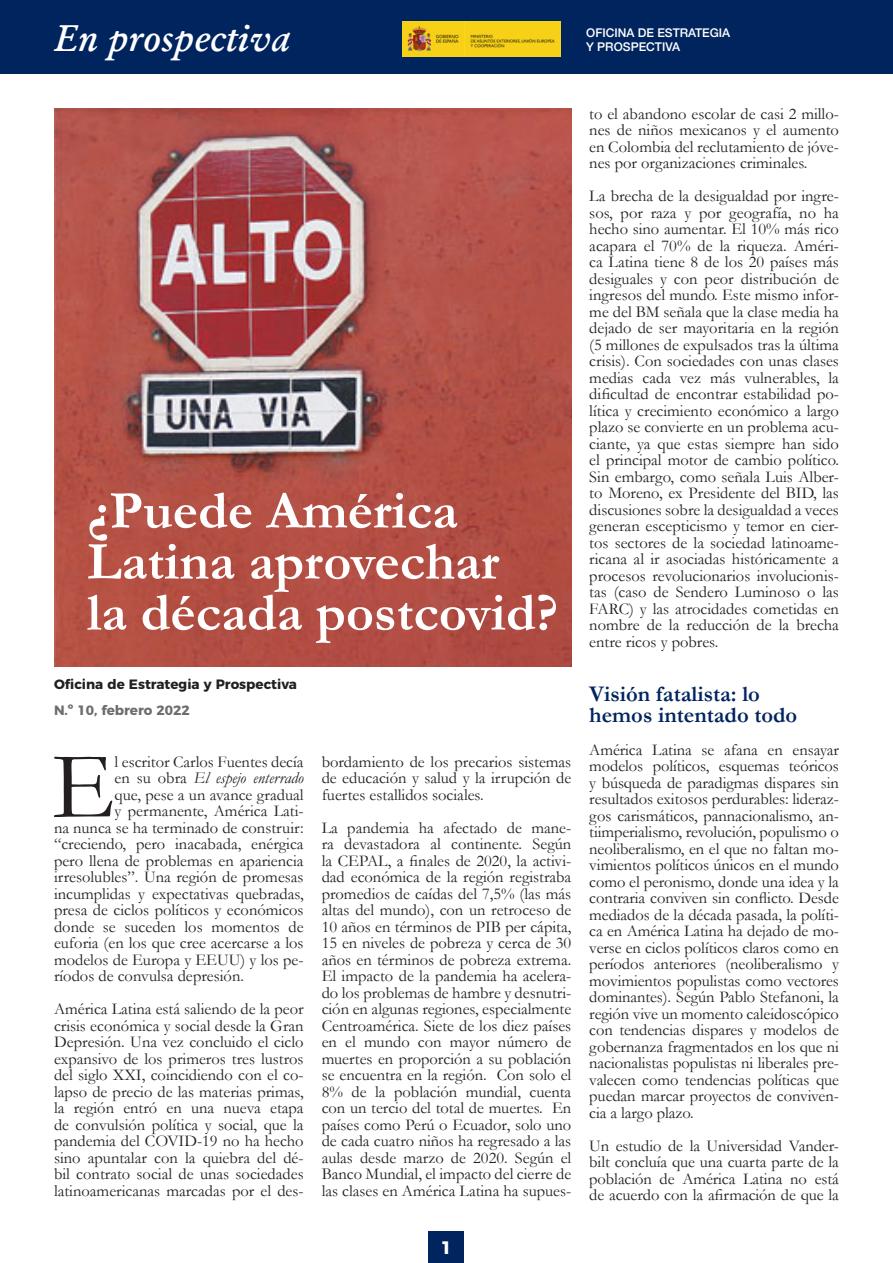
<style>
.page{position:relative;width:893px;height:1263px;background:#fff}
.page>*{position:absolute;margin:0;border:0;box-sizing:border-box;transform-origin:0 0}
.t1{font:95.85px "Garamond";color:#231f20}
.Titular{font:700 54px/51px "Garamond";color:#fff}
.t2{font:italic 600 37.5px "Garamond";color:#fff}
.t3{font:700 22.5px/21px "Garamond";color:#00245e}
.t4{font:700 18px "Montserrat";color:#fff}
.t5{font:16.5px/16.5px "Garamond";color:#231f20;text-align:justify}
.t6{font:italic 16.5px "Garamond";color:#231f20}
.t7{font:700 13.5px "Montserrat";color:#231f20}
.t8{font:700 13.5px "Montserrat";color:#6c6d70}
.t9{font:500 12px/14.4px "Helvetica Neue";color:#fff}
.s1{font-style:normal}
</style>
<div class="page">
<div style="left:429px;top:1232px;width:35px;height:31px;background:#00245e"></div>
<div style="left:0;top:0;width:893px;height:73px;background:#00245e"></div>
<img style="left:54px;top:108px;width:517px;height:558px">
<img style="left:402px;top:22px;width:159px;height:35px">
<p class="t2" style="left:54px;top:15px;width:238px">En prospectiva</p>
<p class="t9" style="left:586px;top:24px;width:146px">OFICINA DE ESTRATEGIA<br>Y PROSPECTIVA</p>
<p class="Titular" style="left:87px;top:485px;width:472px">¿Puede América<br>Latina aprovechar<br>la década postcovid?</p>
<p class="t7" style="left:54px;top:673px;width:245px">Oficina de Estrategia y Prospectiva</p>
<p class="t8" style="left:54px;top:699px;width:137px">N.º 10, febrero 2022</p>
<p class="t1" style="left:52px;top:722px;width:64px">E</p>
<p class="t5" style="left:115px;top:753px;width:191px">l escritor Carlos Fuentes decía</p>
<p class="t6" style="left:115px;top:767px;width:190px"><span class="s1">en su obra</span> El espejo enterrado</p>
<p class="t5" style="left:115px;top:786px;width:190px">que, pese a un avance gradual</p>
<p class="t5" style="left:115px;top:802px;width:191px">y permanente, América Lati-</p>
<p class="t5" style="left:54px;top:819px;width:251px">na nunca se ha terminado de construir:</p>
<p class="t5" style="left:54px;top:835px;width:251px">“creciendo, pero inacabada, enérgica</p>
<p class="t5" style="left:54px;top:852px;width:251px">pero llena de problemas en apariencia</p>
<p class="t5" style="left:54px;top:868px;width:251px">irresolubles”. Una región de promesas</p>
<p class="t5" style="left:54px;top:885px;width:251px">incumplidas y expectativas quebradas,</p>
<p class="t5" style="left:54px;top:901px;width:251px">presa de ciclos políticos y económicos</p>
<p class="t5" style="left:54px;top:918px;width:251px">donde se suceden los momentos de</p>
<p class="t5" style="left:54px;top:934px;width:251px">euforia (en los que cree acercarse a los</p>
<p class="t5" style="left:54px;top:951px;width:251px">modelos de Europa y EEUU) y los pe-</p>
<p class="t5" style="left:54px;top:967px;width:192px">ríodos de convulsa depresión.</p>
<p class="t5" style="left:54px;top:1000px;width:251px">América Latina está saliendo de la peor crisis económica y social desde la Gran Depresión. Una vez concluido el ciclo expansivo de los primeros tres lustros del siglo XXI, coincidiendo con el co&shy;lapso de precio de las materias primas, la región entró en una nueva etapa de convulsión política y social, que la pandemia del COVID-19 no ha hecho sino apuntalar con la quiebra del dé&shy;bil contrato social de unas sociedades latinoamericanas marcadas por el des-</p>
<p class="t5" style="left:322px;top:753px;width:251px">bordamiento de los precarios sistemas de educación y salud y la irrupción de fuertes estallidos sociales.</p>
<p class="t5" style="left:322px;top:819px;width:251px">La pandemia ha afectado de mane&shy;ra devastadora al continente. Según la CEPAL, a finales de 2020, la activi&shy;dad económica de la región registraba promedios de caídas del 7,5% (las más altas del mundo), con un retroceso de 10 años en términos de PIB per cápita, 15 en niveles de pobreza y cerca de 30 años en términos de pobreza extrema.<br>El impacto de la pandemia ha acelera&shy;do los problemas de hambre y desnutri&shy;ción en algunas regiones, especialmente Centroamérica. Siete de los diez países en el mundo con mayor número de muertes en proporción a su población se encuentra en la región. Con solo el 8% de la población mundial, cuenta con un tercio del total de muertes. En países como Perú o Ecuador, solo uno de cada cuatro niños ha regresado a las aulas desde marzo de 2020. Según el Banco Mundial, el impacto del cierre de las clases en América Latina ha supues-</p>
<p class="t4" style="left:441px;top:1232px;width:13px">1</p>
<p class="t5" style="left:589px;top:105px;width:251px">to el abandono escolar de casi 2 millo&shy;nes de niños mexicanos y el aumento en Colombia del reclutamiento de jóve&shy;nes por organizaciones criminales.</p>
<p class="t5" style="left:589px;top:187px;width:251px">La brecha de la desigualdad por ingre&shy;sos, por raza y por geografía, no ha hecho sino aumentar. El 10% más rico acapara el 70% de la riqueza. Améri&shy;ca Latina tiene 8 de los 20 países más desiguales y con peor distribución de ingresos del mundo. Este mismo infor&shy;me del BM señala que la clase media ha dejado de ser mayoritaria en la región (5 millones de expulsados tras la última crisis). Con sociedades con unas clases medias cada vez más vulnerables, la dificultad de encontrar estabilidad po&shy;lítica y crecimiento económico a largo plazo se convierte en un problema acu&shy;ciante, ya que estas siempre han sido el principal motor de cambio político.<br>Sin embargo, como señala Luis Alber&shy;to Moreno, ex Presidente del BID, las discusiones sobre la desigualdad a veces generan escepticismo y temor en cier&shy;tos sectores de la sociedad latinoame&shy;ricana al ir asociadas históricamente a procesos revolucionarios involucionis&shy;tas (caso de Sendero Luminoso o las FARC) y las atrocidades cometidas en nombre de la reducción de la brecha entre ricos y pobres.</p>
<p class="t3" style="left:589px;top:683px;width:209px">Visión fatalista: lo hemos intentado todo</p>
<p class="t5" style="left:589px;top:741px;width:251px">América Latina se afana en ensayar modelos políticos, esquemas teóricos y búsqueda de paradigmas dispares sin resultados exitosos perdurables: lideraz&shy;gos carismáticos, pannacionalismo, an&shy;tiimperialismo, revolución, populismo o neoliberalismo, en el que no faltan mo&shy;vimientos políticos únicos en el mundo como el peronismo, donde una idea y la contraria conviven sin conflicto. Desde mediados de la década pasada, la políti&shy;ca en América Latina ha dejado de mo&shy;verse en ciclos políticos claros como en períodos anteriores (neoliberalismo y movimientos populistas como vectores dominantes). Según Pablo Stefanoni, la región vive un momento caleidoscópico con tendencias dispares y modelos de gobernanza fragmentados en los que ni nacionalistas populistas ni liberales pre&shy;valecen como tendencias políticas que puedan marcar proyectos de conviven&shy;cia a largo plazo.</p>
<p class="t5" style="left:589px;top:1137px;width:251px">Un estudio de la Universidad Vander&shy;bilt concluía que una cuarta parte de la población de América Latina no está de acuerdo con la afirmación de que la</p>
</div>
